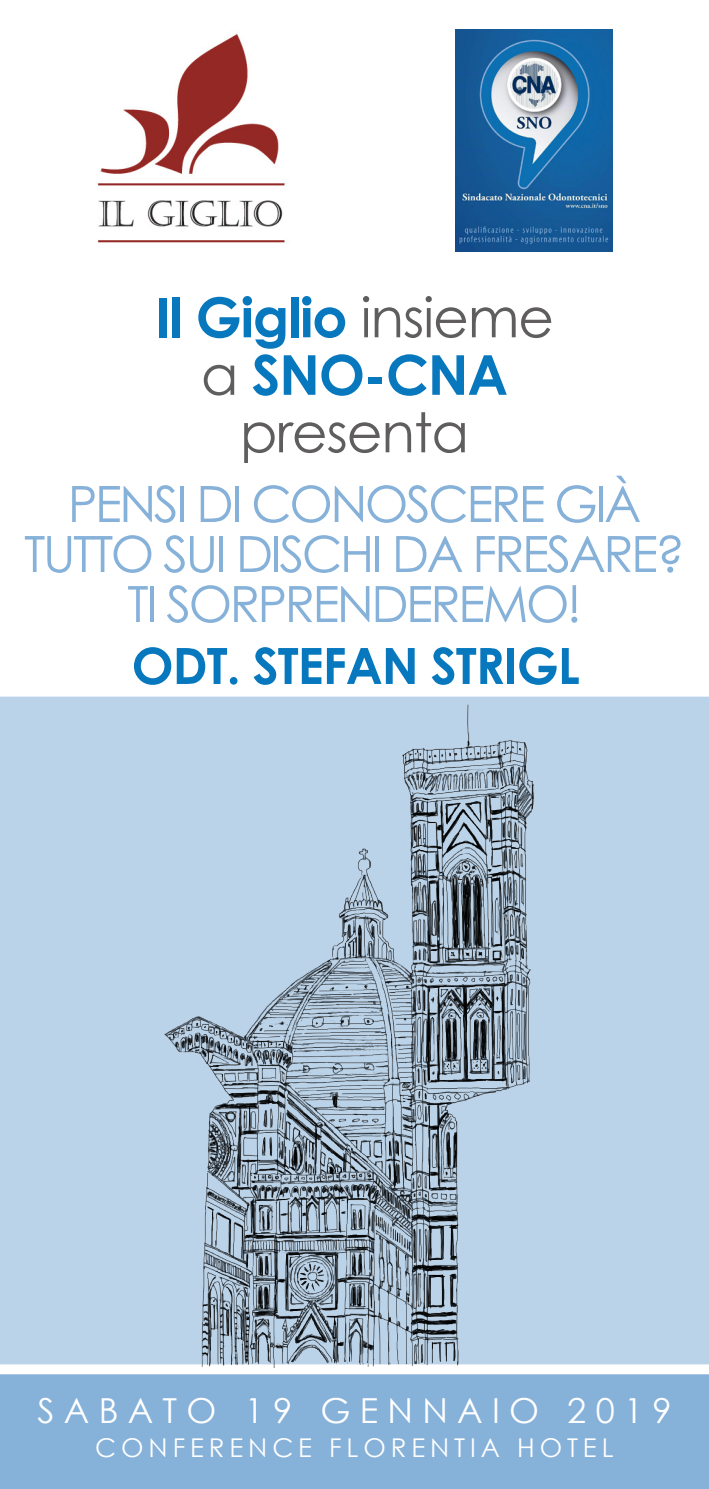
<style>
.page{position:relative;width:709px;height:1489px;background:#fff}
.page>*{position:absolute;margin:0;border:0;box-sizing:border-box;transform-origin:0 0}
.t1{font:55px/57.5px "Century Gothic";letter-spacing:-.02em;color:#5f5d5d;text-align:center}
.t2{font:50px/50px "Century Gothic";letter-spacing:-.05em;color:#86b1d9;text-align:center}
.t3{font:700 50px "Century Gothic";letter-spacing:-.02em;color:#0778be}
.t4{font:34.5px "Century Gothic";letter-spacing:.27em;color:#fff}
.t5{font:25.75px "Century Gothic";letter-spacing:.19em;color:#fff}
.s1{font-weight:700;color:#0778be}
</style>
<div class="page">
<div style="left:0;top:696px;width:709px;height:668px;background:#bbd3e9"></div>
<div style="left:0;top:1374px;width:709px;height:20px;background:#86b1d9"></div>
<img style="left:97px;top:34px;width:188px;height:209px">
<img style="left:455px;top:29px;width:157px;height:223px">
<div style="left:0;top:1394px;width:709px;height:94px;background:#86b1d9"></div>
<img style="left:37px;top:696px;width:672px;height:671px">
<p class="t1" style="left:155px;top:288px;width:400px"><span class="s1">Il Giglio</span> insieme a <span class="s1">SNO-CNA </span>presenta</p>
<p class="t2" style="left:24px;top:478px;width:662px">PENSI DI CONOSCERE GIÀ<br>TUTTO SUI DISCHI DA FRESARE?<br>TI SORPRENDEREMO!</p>
<p class="t3" style="left:132px;top:627px;width:449px">ODT. STEFAN STRIGL</p>
<p class="t4" style="left:37px;top:1386px;width:635px">SABATO 19 GENNAIO 2019</p>
<p class="t5" style="left:95px;top:1429px;width:520px">CONFERENCE FLORENTIA HOTEL</p>
</div>
